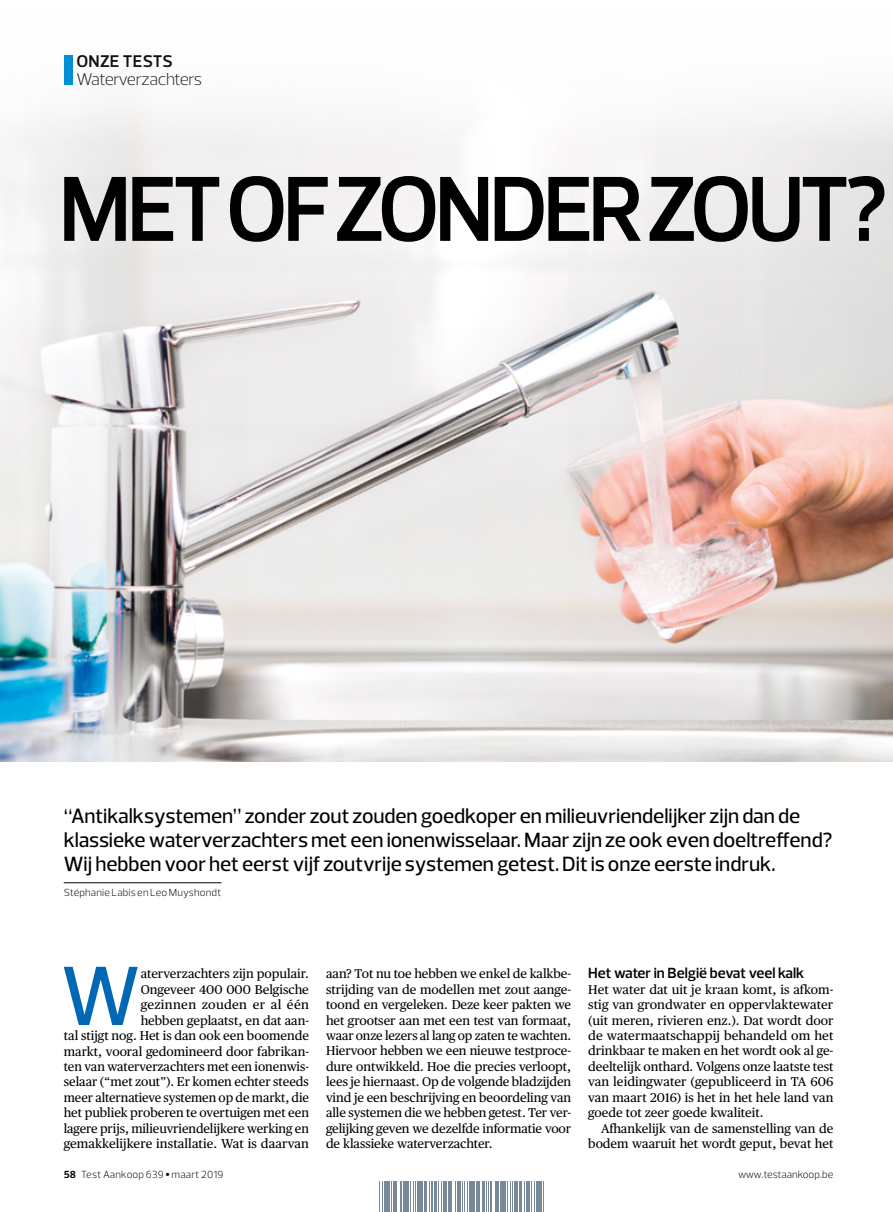
<style>
.page{position:relative;width:893px;height:1212px;background:#fff}
.page>*{position:absolute;margin:0;border:0;box-sizing:border-box;transform-origin:0 0}
.t1{font:600 94.05px "Prelo";letter-spacing:-.055em;color:#000;scale:.96 1}
.t2{font:500 84.9px "Prelo";color:#0068b4}
.t3{font:500 21px/24px "Prelo";letter-spacing:-.005em;color:#000}
.t4{font:300 17.25px "Prelo";letter-spacing:-.035em;color:#000}
.t5{font:600 17.25px "Prelo";letter-spacing:.015em;color:#000}
.t6{font:600 15px "Prelo";color:#000}
.t7{font:12.75px/15.5px "Publico Text";color:#000;text-align:right}
.t8{font:300 10.5px "Prelo";letter-spacing:.01em;color:#000}
.s1{font-weight:700}
.s2{font-family:"Publico Text";font-weight:400}
</style>
<div class="page">
<img style="left:0;top:55px;width:893px;height:707px">
<hr style="left:64px;top:882px;width:157px;height:1px;background:#000">
<div style="left:64px;top:55px;width:8px;height:30px;background:#0090d5"></div>
<hr style="left:379px;top:1182px;width:1px;height:30px;background:#789">
<hr style="left:382px;top:1182px;width:1px;height:30px;background:#789">
<hr style="left:384px;top:1182px;width:3px;height:30px;background:#789">
<hr style="left:388px;top:1182px;width:2px;height:30px;background:#789">
<hr style="left:391px;top:1182px;width:1px;height:30px;background:#789">
<hr style="left:393px;top:1182px;width:1px;height:30px;background:#789">
<hr style="left:395px;top:1182px;width:2px;height:30px;background:#789">
<hr style="left:400px;top:1182px;width:1px;height:30px;background:#789">
<hr style="left:401px;top:1182px;width:1px;height:30px;background:#789">
<hr style="left:403px;top:1182px;width:3px;height:30px;background:#789">
<hr style="left:407px;top:1182px;width:2px;height:30px;background:#789">
<hr style="left:410px;top:1182px;width:1px;height:30px;background:#789">
<hr style="left:413px;top:1182px;width:1px;height:30px;background:#789">
<hr style="left:415px;top:1182px;width:1px;height:30px;background:#789">
<hr style="left:417px;top:1182px;width:3px;height:30px;background:#789">
<hr style="left:420px;top:1182px;width:3px;height:30px;background:#789">
<hr style="left:424px;top:1182px;width:2px;height:30px;background:#789">
<hr style="left:429px;top:1182px;width:1px;height:30px;background:#789">
<hr style="left:431px;top:1182px;width:1px;height:30px;background:#789">
<hr style="left:432px;top:1182px;width:1px;height:30px;background:#789">
<hr style="left:434px;top:1182px;width:3px;height:30px;background:#789">
<hr style="left:438px;top:1182px;width:1px;height:30px;background:#789">
<hr style="left:441px;top:1182px;width:1px;height:30px;background:#789">
<hr style="left:443px;top:1182px;width:1px;height:30px;background:#789">
<hr style="left:445px;top:1182px;width:2px;height:30px;background:#789">
<hr style="left:448px;top:1182px;width:3px;height:30px;background:#789">
<hr style="left:451px;top:1182px;width:1px;height:30px;background:#789">
<hr style="left:455px;top:1182px;width:1px;height:30px;background:#789">
<hr style="left:457px;top:1182px;width:1px;height:30px;background:#789">
<hr style="left:459px;top:1182px;width:2px;height:30px;background:#789">
<hr style="left:462px;top:1182px;width:1px;height:30px;background:#789">
<hr style="left:464px;top:1182px;width:1px;height:30px;background:#789">
<hr style="left:467px;top:1182px;width:1px;height:30px;background:#789">
<hr style="left:469px;top:1182px;width:2px;height:30px;background:#789">
<hr style="left:472px;top:1182px;width:3px;height:30px;background:#789">
<hr style="left:476px;top:1182px;width:1px;height:30px;background:#789">
<hr style="left:478px;top:1182px;width:2px;height:30px;background:#789">
<hr style="left:482px;top:1182px;width:3px;height:30px;background:#789">
<hr style="left:486px;top:1182px;width:1px;height:30px;background:#789">
<hr style="left:488px;top:1182px;width:1px;height:30px;background:#789">
<hr style="left:490px;top:1182px;width:1px;height:30px;background:#789">
<hr style="left:491px;top:1182px;width:1px;height:30px;background:#789">
<hr style="left:495px;top:1182px;width:2px;height:30px;background:#789">
<hr style="left:498px;top:1182px;width:1px;height:30px;background:#789">
<hr style="left:500px;top:1182px;width:2px;height:30px;background:#789">
<hr style="left:503px;top:1182px;width:3px;height:30px;background:#789">
<hr style="left:507px;top:1182px;width:1px;height:30px;background:#789">
<hr style="left:510px;top:1182px;width:1px;height:30px;background:#789">
<hr style="left:512px;top:1182px;width:1px;height:30px;background:#789">
<hr style="left:514px;top:1182px;width:2px;height:30px;background:#789">
<hr style="left:517px;top:1182px;width:1px;height:30px;background:#789">
<hr style="left:519px;top:1182px;width:3px;height:30px;background:#789">
<hr style="left:524px;top:1182px;width:1px;height:30px;background:#789">
<hr style="left:526px;top:1182px;width:1px;height:30px;background:#789">
<hr style="left:528px;top:1182px;width:2px;height:30px;background:#789">
<hr style="left:531px;top:1182px;width:1px;height:30px;background:#789">
<hr style="left:534px;top:1182px;width:1px;height:30px;background:#789">
<hr style="left:536px;top:1182px;width:3px;height:30px;background:#789">
<hr style="left:540px;top:1182px;width:2px;height:30px;background:#789">
<hr style="left:543px;top:1182px;width:1px;height:30px;background:#789">
<h3 class="t5" style="left:77px;top:51px;width:98px">ONZE TESTS</h3>
<h3 class="t4" style="left:77px;top:69px;width:127px">Waterverzachters</h3>
<h1 class="t1" style="left:59px;top:151px;width:865px">MET OF ZONDER ZOUT?</h1>
<p class="t3" style="left:64px;top:803px;width:770px">“Antikalksystemen” zonder zout zouden goedkoper en milieuvriendelijker zijn dan de klassieke waterverzachters met een ionenwisselaar. Maar zijn ze ook even doeltreffend?<br>Wij hebben voor het eerst vijf zoutvrije systemen getest. Dit is onze eerste indruk.</p>
<p class="t8" style="left:64px;top:886px;width:159px">Stéphanie Labis en Leo Muyshondt</p>
<h2 class="t2" style="left:61px;top:944px;width:81px">W</h2>
<p class="t7" style="left:64px;top:966px;width:247px">aterverzachters zijn populair.<br>Ongeveer 400 000 Belgische<br>gezinnen zouden er al één<br>hebben geplaatst, en dat aan-<br>tal stijgt nog. Het is dan ook een boomende markt, vooral gedomineerd door fabrikan&shy;ten van waterverzachters met een ionenwis&shy;selaar (“met zout”). Er komen echter steeds meer alternatieve systemen op de markt, die het publiek proberen te overtuigen met een lagere prijs, milieuvriendelijkere werking en gemakkelijkere installatie. Wat is daarvan</p>
<p class="t7" style="left:326px;top:966px;width:247px;text-align:justify">aan? Tot nu toe hebben we enkel de kalkbe&shy;strijding van de modellen met zout aange&shy;toond en vergeleken. Deze keer pakten we het grootser aan met een test van formaat, waar onze lezers al lang op zaten te wachten.<br>Hiervoor hebben we een nieuwe testproce&shy;dure ontwikkeld. Hoe die precies verloopt, lees je hiernaast. Op de volgende bladzijden vind je een beschrijving en beoordeling van alle systemen die we hebben getest. Ter ver&shy;gelijking geven we dezelfde informatie voor de klassieke waterverzachter.</p>
<p class="t6" style="left:588px;top:964px;width:218px">Het water in België bevat veel kalk</p>
<p class="t7" style="left:588px;top:981px;width:247px;text-align:justify">Het water dat uit je kraan komt, is afkom&shy;stig van grondwater en oppervlaktewater (uit meren, rivieren enz.). Dat wordt door de watermaatschappij behandeld om het drinkbaar te maken en het wordt ook al ge&shy;deeltelijk onthard. Volgens onze laatste test van leidingwater (gepubliceerd in TA 606 van maart 2016) is het in het hele land van goede tot zeer goede kwaliteit.</p>
<p class="t7" style="left:588px;top:1120px;width:247px">Afhankelijk van de samenstelling van de bodem waaruit het wordt geput, bevat het</p>
<p class="t8" style="left:64px;top:1168px;width:161px"><span class="s1">58</span> Test Aankoop 639 <span class="s2">•</span> maart 2019</p>
<p class="t8" style="left:738px;top:1168px;width:97px">www.testaankoop.be</p>
</div>
